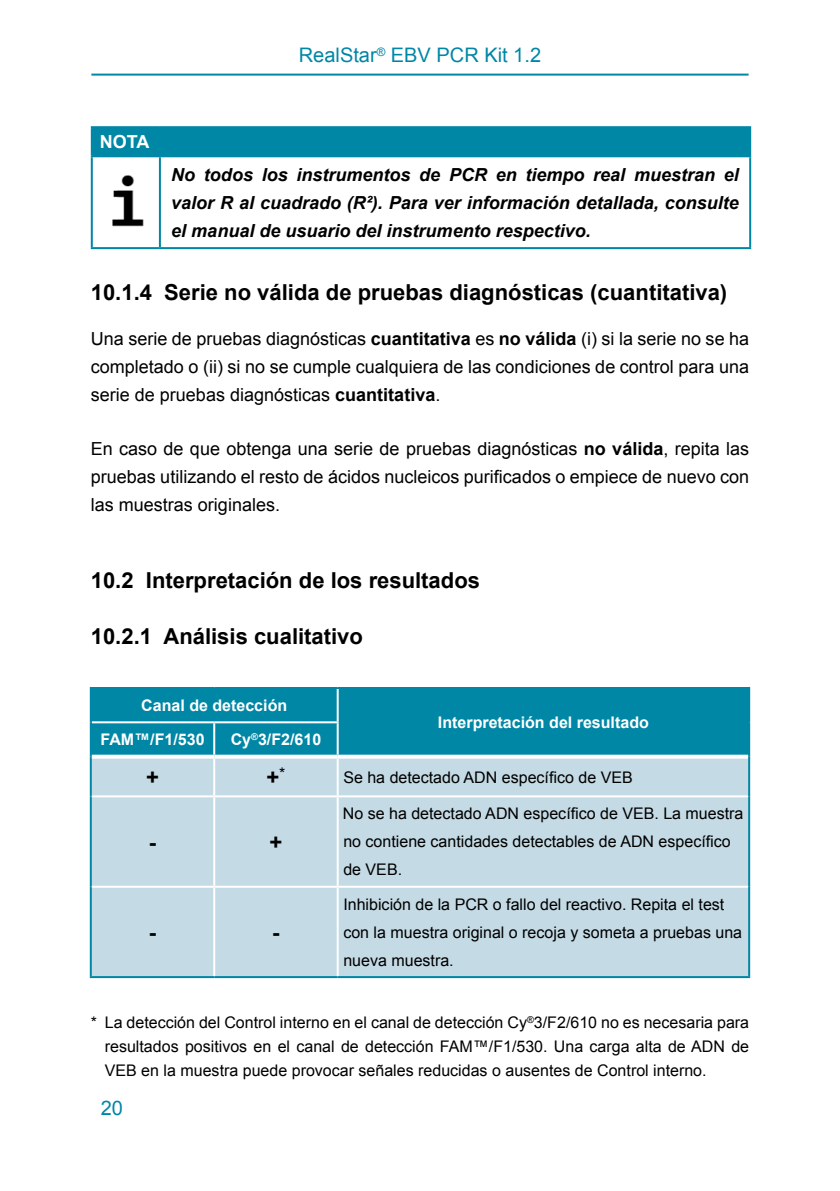
<style>
.page{position:relative;width:840px;height:1191px;background:#fff}
.page>*{position:absolute;margin:0;border:0;box-sizing:border-box;transform-origin:0 0}
.t1{font:700 22px "Arial";color:#000}
.t2{font:20px "Arial";color:#0087a6}
.t3{font:18px/28px "Arial";color:#000;text-align:justify}
.t4{font:italic 700 18px/28px "Arial";color:#000;text-align:justify}
.t5{font:700 18px "Arial";color:#fff}
.t6{font:16px/28px "Arial";color:#000}
.t7{font:700 16px "Arial";color:#fff}
.s1{font-weight:700}
</style>
<div class="page">
<hr style="left:91px;top:74px;width:657px;height:2px;background:#0087a6">
<div style="left:92px;top:127px;width:657px;height:29px;background:#0087a6"></div>
<hr style="left:91px;top:126px;width:69px;height:2px;background:#0087a6">
<hr style="left:91px;top:128px;width:2px;height:27px;background:#0087a6">
<hr style="left:160px;top:126px;width:590px;height:2px;background:#0087a6">
<hr style="left:748px;top:128px;width:2px;height:27px;background:#0087a6">
<hr style="left:91px;top:155px;width:69px;height:2px;background:#0087a6">
<hr style="left:160px;top:155px;width:590px;height:2px;background:#0087a6">
<hr style="left:91px;top:157px;width:2px;height:90px;background:#0087a6">
<hr style="left:91px;top:247px;width:69px;height:2px;background:#0087a6">
<hr style="left:159px;top:157px;width:2px;height:90px;background:#0087a6">
<hr style="left:748px;top:157px;width:2px;height:90px;background:#0087a6">
<hr style="left:160px;top:247px;width:590px;height:2px;background:#0087a6">
<img style="left:112px;top:175px;width:32px;height:52px">
<div style="left:92px;top:689px;width:655px;height:65px;background:#0087a6"></div>
<div style="left:91px;top:722px;width:123px;height:34px;background:#0087a6"></div>
<div style="left:92px;top:758px;width:655px;height:37px;background:#c4dae4"></div>
<div style="left:92px;top:797px;width:655px;height:179px;background:#c4dae4"></div>
<hr style="left:90px;top:756px;width:2px;height:40px;background:#0087a6">
<hr style="left:90px;top:796px;width:2px;height:90px;background:#0087a6">
<hr style="left:90px;top:886px;width:2px;height:90px;background:#0087a6">
<hr style="left:90px;top:976px;width:124px;height:2px;background:#0087a6">
<hr style="left:214px;top:976px;width:123px;height:2px;background:#0087a6">
<hr style="left:337px;top:976px;width:412px;height:2px;background:#0087a6">
<hr style="left:90px;top:687px;width:124px;height:2px;background:#0087a6">
<hr style="left:90px;top:689px;width:2px;height:33px;background:#0087a6">
<hr style="left:214px;top:687px;width:123px;height:2px;background:#0087a6">
<hr style="left:337px;top:687px;width:412px;height:2px;background:#0087a6">
<hr style="left:747px;top:689px;width:2px;height:33px;background:#0087a6">
<hr style="left:747px;top:722px;width:2px;height:34px;background:#0087a6">
<hr style="left:336px;top:689px;width:2px;height:32px;background:#fff">
<svg style="left:337px;top:754px;width:410px;height:4px"></svg>
<hr style="left:92px;top:721px;width:122px;height:2px;background:#fff">
<hr style="left:90px;top:722px;width:2px;height:34px;background:#0087a6">
<svg style="left:92px;top:754px;width:122px;height:2px"></svg>
<hr style="left:214px;top:721px;width:124px;height:2px;background:#fff">
<hr style="left:213px;top:723px;width:2px;height:31px;background:#fff">
<hr style="left:336px;top:723px;width:2px;height:31px;background:#fff">
<hr style="left:213px;top:758px;width:2px;height:37px;background:#fff">
<hr style="left:336px;top:758px;width:2px;height:37px;background:#fff">
<hr style="left:213px;top:797px;width:2px;height:88px;background:#fff">
<hr style="left:336px;top:797px;width:2px;height:88px;background:#fff">
<hr style="left:92px;top:885px;width:122px;height:2px;background:#fff">
<hr style="left:214px;top:885px;width:123px;height:2px;background:#fff">
<hr style="left:213px;top:887px;width:2px;height:89px;background:#fff">
<hr style="left:337px;top:885px;width:410px;height:2px;background:#fff">
<hr style="left:336px;top:887px;width:2px;height:89px;background:#fff">
<svg style="left:214px;top:754px;width:123px;height:4px"></svg>
<hr style="left:747px;top:756px;width:2px;height:40px;background:#0087a6">
<hr style="left:747px;top:796px;width:2px;height:90px;background:#0087a6">
<hr style="left:747px;top:886px;width:2px;height:90px;background:#0087a6">
<p class="t2" style="left:299px;top:42px;width:244px">RealStar<sup>®</sup> EBV PCR Kit 1.2</p>
<p class="t5" style="left:100px;top:130px;width:51px">NOTA</p>
<p class="t4" style="left:171px;top:161px;width:568px">No todos los instrumentos de PCR en tiempo real muestran el valor R al cuadrado (R²). Para ver información detallada, consulte el manual de usuario del instrumento respectivo.</p>
<h1 class="t1" style="left:91px;top:277px;width:637px">10.1.4 Serie no válida de pruebas diagnósticas (cuantitativa)</h1>
<p class="t3" style="left:91px;top:325px;width:659px">Una serie de pruebas diagnósticas <span class="s1">cuantitativa</span> es <span class="s1">no válida</span> (i) si la serie no se ha completado o (ii) si no se cumple cualquiera de las condiciones de control para una serie de pruebas diagnósticas <span class="s1">cuantitativa</span>.</p>
<p class="t3" style="left:91px;top:435px;width:659px">En caso de que obtenga una serie de pruebas diagnósticas <span class="s1">no válida</span>, repita las pruebas utilizando el resto de ácidos nucleicos purificados o empiece de nuevo con las muestras originales.</p>
<h1 class="t1" style="left:91px;top:565px;width:390px">10.2 Interpretación de los resultados</h1>
<h1 class="t1" style="left:91px;top:621px;width:273px">10.2.1 Análisis cualitativo</h1>
<p class="t7" style="left:141px;top:694px;width:147px">Canal de detección</p>
<p class="t7" style="left:437px;top:712px;width:212px">Interpretación del resultado</p>
<p class="t7" style="left:100px;top:729px;width:106px">FAM™/F1/530</p>
<p class="t7" style="left:230px;top:729px;width:92px">Cy<sup>®</sup>3/F2/610</p>
<h1 class="t1" style="left:146px;top:762px;width:14px">+</h1>
<h1 class="t1" style="left:266px;top:762px;width:21px">+<sup>*</sup></h1>
<p class="t6" style="left:343px;top:763px;width:291px">Se ha detectado ADN específico de VEB</p>
<h1 class="t1" style="left:149px;top:827px;width:9px">-</h1>
<h1 class="t1" style="left:269px;top:827px;width:14px">+</h1>
<h1 class="t1" style="left:149px;top:917px;width:9px">-</h1>
<h1 class="t1" style="left:272px;top:917px;width:9px">-</h1>
<p class="t6" style="left:342px;top:800px;width:402px">No se ha detectado ADN específico de VEB. La muestra no contiene cantidades detectables de ADN específico de VEB.</p>
<p class="t6" style="left:343px;top:890px;width:400px">Inhibición de la PCR o fallo del reactivo. Repita el test con la muestra original o recoja y someta a pruebas una nueva muestra.</p>
<p class="t6" style="left:105px;top:1010px;width:645px;line-height:24px;text-align:justify;text-indent:-14px">* La detección del Control interno en el canal de detección Cy<sup>®</sup>3/F2/610 no es necesaria para resultados positivos en el canal de detección FAM™/F1/530. Una carga alta de ADN de VEB en la muestra puede provocar señales reducidas o ausentes de Control interno.</p>
<p class="t2" style="left:101px;top:1094px;width:24px">20</p>
</div>
